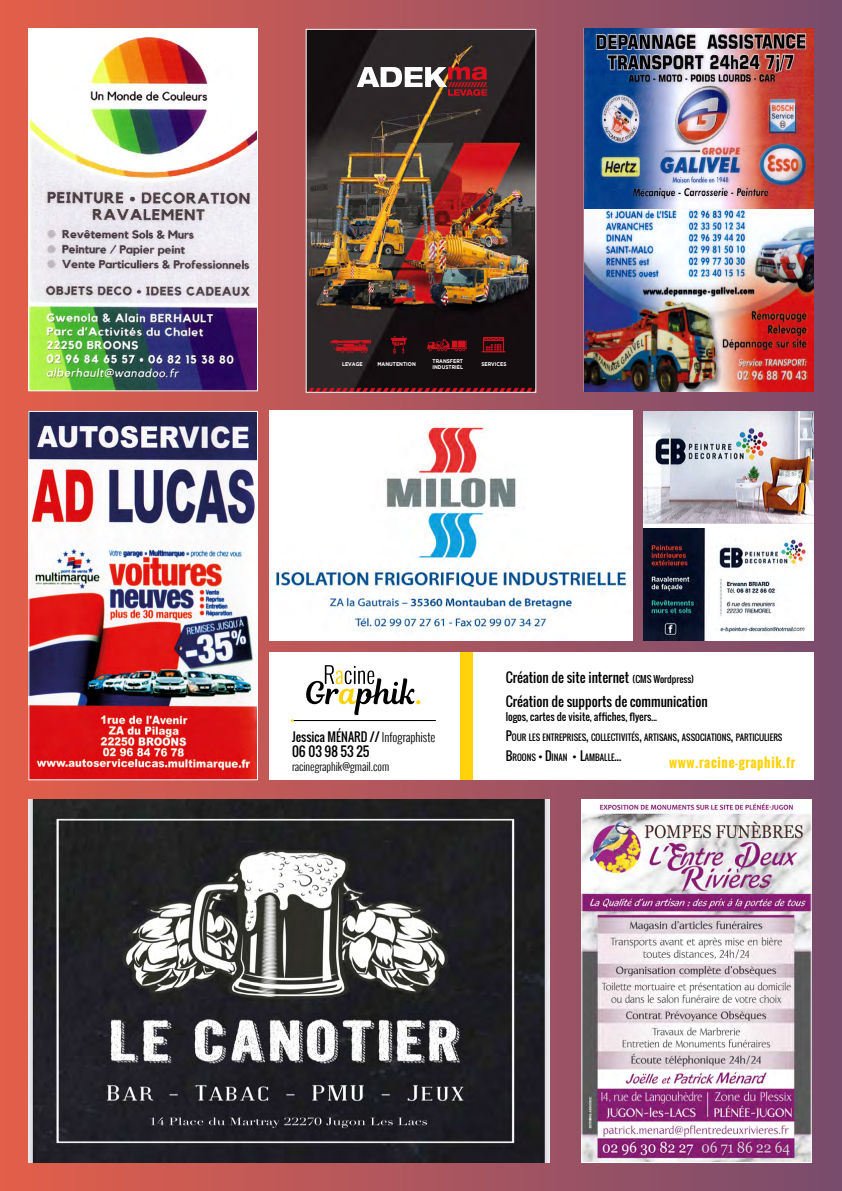
<style>
.page{position:relative;width:842px;height:1191px;background:#fff}
.page>*{position:absolute;margin:0;border:0;box-sizing:border-box;transform-origin:0 0}
.t1{font:13px/24px "Oswald";color:#000}
.t2{font:700 13px "Oswald";letter-spacing:.05em;color:#ffd209}
.t3{font:12px "Oswald";color:#000}
.t4{font:300 11px "Oswald";color:#000}
.t5{font:10px "Oswald";color:#000}
.t6{font:8.4px "Oswald";color:#000}
.t7{font:700 5.4px/6.5px "Gotham";color:#fff;scale:.89 1}
.s1{font-weight:300}
.s2{font-size:9px}
.s3{font-size:12px}
.s4{font-family:"Te X Gyre Heros";font-size:12px}
</style>
<div class="page">
<div style="left:0;top:0;width:842px;height:1191px;background:linear-gradient(to right,#df5f4c,#7d5375)"></div>
<img style="left:30px;top:413px;width:226px;height:365px">
<div style="left:28px;top:411px;width:230px;height:369px;border:1px solid #fff"></div>
<img style="left:584px;top:28px;width:230px;height:363px">
<img style="left:584px;top:801px;width:225px;height:359px">
<div style="left:582px;top:799px;width:229px;height:363px;border:1px solid #fff"></div>
<img style="left:308px;top:31px;width:226px;height:357px">
<svg style="left:482px;top:337px;width:23px;height:15px"></svg>
<svg style="left:308px;top:388px;width:226px;height:3px"></svg>
<svg style="left:330px;top:340px;width:41px;height:13px"></svg>
<svg style="left:391px;top:336px;width:16px;height:17px"></svg>
<svg style="left:427px;top:338px;width:40px;height:13px"></svg>
<div style="left:458px;top:341px;width:8px;height:6px;background:#d2121e"></div>
<svg style="left:357px;top:67px;width:130px;height:29px"></svg>
<div style="left:306px;top:29px;width:230px;height:364px;border:1px solid #fff"></div>
<img style="left:30px;top:30px;width:226px;height:359px">
<div style="left:28px;top:28px;width:230px;height:363px;border:1px solid #fff"></div>
<img style="left:28px;top:799px;width:522px;height:363px">
<svg style="left:643px;top:523px;width:171px;height:6px"></svg>
<img style="left:643px;top:411px;width:171px;height:112px">
<img style="left:643px;top:529px;width:171px;height:111px">
<div style="left:269px;top:652px;width:545px;height:128px;background:#fff"></div>
<svg style="left:291px;top:665px;width:145px;height:56px"></svg>
<div style="left:461px;top:652px;width:12px;height:128px;background:#ffd209"></div>
<img style="left:269px;top:411px;width:363px;height:229px">
<p class="t7" style="left:342px;top:360px;width:25px">LEVAGE</p>
<p class="t7" style="left:377px;top:360px;width:45px">MANUTENTION</p>
<p class="t7" style="left:432px;top:357px;width:36px">TRANSFERT<br>INDUSTRIEL</p>
<p class="t7" style="left:481px;top:360px;width:30px">SERVICES</p>
<h2 class="t3" style="left:292px;top:727px;width:145px">Jessica MÉNARD // <span class="s1">Infographiste</span></h2>
<h1 class="t1" style="left:292px;top:739px;width:79px">06 03 98 53 25</h1>
<h3 class="t4" style="left:292px;top:758px;width:99px">racinegraphik@gmail.com</h3>
<h1 class="t1" style="left:506px;top:665px;width:204px">Création de site internet <span class="s2">(CMS Wordpress)<br></span>Création de supports de communication</h1>
<p class="t5" style="left:506px;top:709px;width:153px">logos, cartes de visite, affiches, flyers...</p>
<p class="t6" style="left:506px;top:731px;width:278px"><span class="s3">P</span>OUR LES ENTREPRISES<span class="s3">,</span> COLLECTIVITÉS<span class="s3">,</span> ARTISANS<span class="s3">,</span> ASSOCIATIONS<span class="s3">,</span> PARTICULIERS</p>
<p class="t6" style="left:506px;top:750px;width:117px"><span class="s3">B</span>ROONS <span class="s4">•</span> <span class="s3">D</span>INAN <span class="s4">•</span> <span class="s3">L</span>AMBALLE<span class="s3">...</span></p>
<h1 class="t2" style="left:669px;top:753px;width:128px">www.racine-graphik.fr</h1>
</div>
